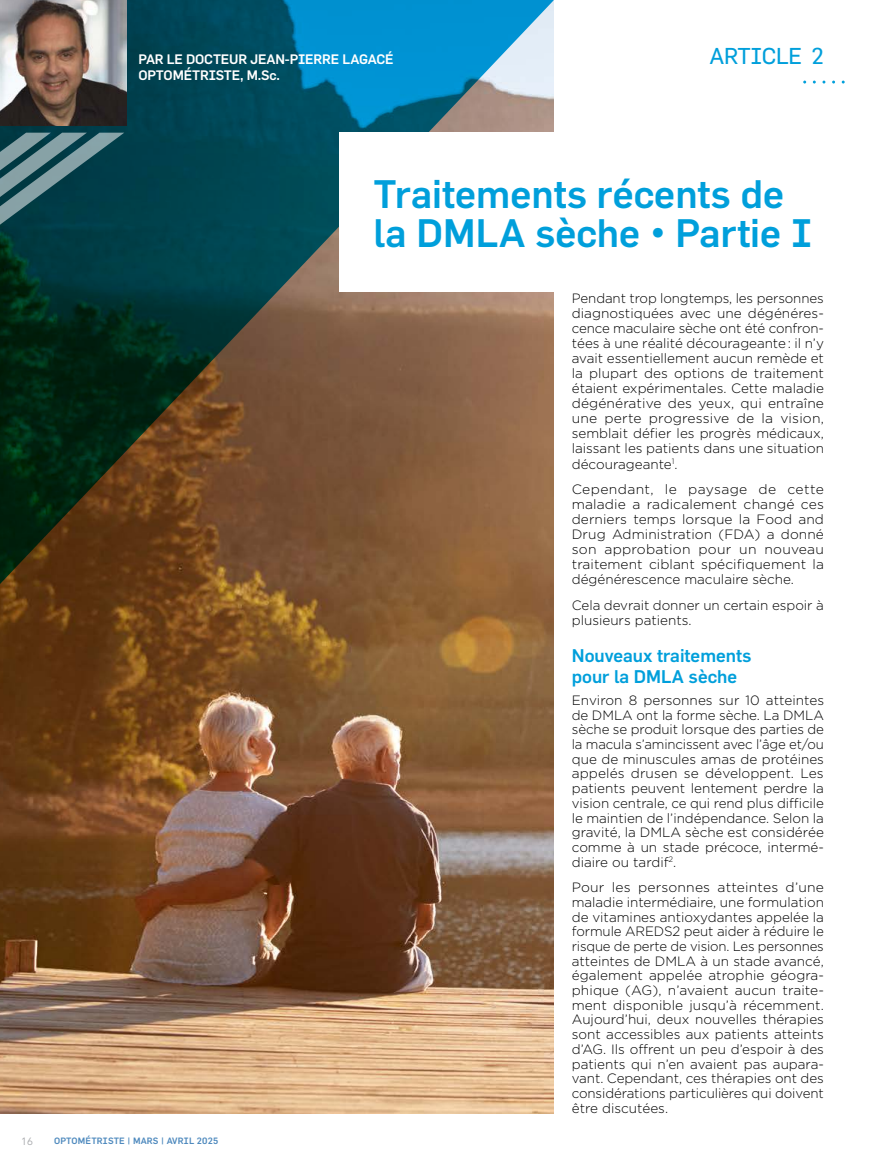
<style>
.page{position:relative;width:878px;height:1175px;background:#fff}
.page>*{position:absolute;margin:0;border:0;box-sizing:border-box;transform-origin:0 0}
.t1{font:500 39px/39px "Flama";color:#009fdb}
.t2{font:22.5px "Flama Basic";letter-spacing:-.02em;color:#009fdb}
.t3{font:500 18px/21px "Flama";color:#009fdb}
.t4{font:300 13.5px/14.7px "Gotham HTF";color:#000;text-align:justify}
.t5{font:500 13.5px "Flama";letter-spacing:-.01em;color:#fff}
.t6{font:10.5px "Avenir LT Std";color:#a7a9ac}
.t7{font:500 9px "Flama";letter-spacing:.02em;color:#4f8abe}
</style>
<div class="page">
<img style="left:0;top:598px;width:553px;height:515px">
<svg style="left:0;top:0;width:554px;height:598px;background:#44534a"></svg>
<svg style="left:0;top:133px;width:124px;height:102px;background:#2b5c65"></svg>
<img style="left:0;top:0;width:126px;height:126px">
<div style="left:340px;top:132px;width:486px;height:160px;background:#fff"></div>
<p class="t5" style="left:138px;top:51px;width:256px">PAR LE DOCTEUR JEAN-PIERRE LAGACÉ</p>
<h2 class="t2" style="left:709px;top:43px;width:116px">ARTICLE 2</h2>
<p class="t5" style="left:138px;top:68px;width:143px">OPTOMÉTRISTE, M.Sc.</p>
<h1 class="t1" style="left:373px;top:174px;width:440px">Traitements récents de la DMLA sèche • Partie I</h1>
<p class="t6" style="left:21px;top:1134px;width:13px">16</p>
<p class="t7" style="left:54px;top:1135px;width:166px">OPTOMÉTRISTE | MARS | AVRIL 2025</p>
<p class="t4" style="left:572px;top:291px;width:254px">Pendant trop longtemps, les personnes diagnostiquées avec une dégénéres&shy;cence maculaire sèche ont été confron&shy;tées à une réalité décourageante: il n’y avait essentiellement aucun remède et la plupart des options de traitement étaient expérimentales. Cette maladie dégénérative des yeux, qui entraîne une perte progressive de la vision, semblait défier les progrès médicaux, laissant les patients dans une situation décourageante<sup>1</sup>.</p>
<p class="t4" style="left:572px;top:482px;width:254px">Cependant, le paysage de cette maladie a radicalement changé ces derniers temps lorsque la Food and Drug Administration (FDA) a donné son approbation pour un nouveau traitement ciblant spécifiquement la dégénérescence maculaire sèche.</p>
<p class="t4" style="left:572px;top:597px;width:253px">Cela devrait donner un certain espoir à plusieurs patients.</p>
<h3 class="t3" style="left:572px;top:645px;width:181px">Nouveaux traitements pour la DMLA sèche</h3>
<p class="t4" style="left:572px;top:692px;width:254px">Environ 8 personnes sur 10 atteintes de DMLA ont la forme sèche. La DMLA sèche se produit lorsque des parties de la macula s’amincissent avec l’âge et/ou que de minuscules amas de protéines appelés drusen se développent. Les patients peuvent lentement perdre la vision centrale, ce qui rend plus difficile le maintien de l’indépendance. Selon la gravité, la DMLA sèche est considérée comme à un stade précoce, intermé&shy;diaire ou tardif<sup>2</sup>.</p>
<p class="t4" style="left:572px;top:879px;width:254px">Pour les personnes atteintes d’une maladie intermédiaire, une formulation de vitamines antioxydantes appelée la formule AREDS2 peut aider à réduire le risque de perte de vision. Les personnes atteintes de DMLA à un stade avancé, également appelée atrophie géogra&shy;phique (AG), n’avaient aucun traite&shy;ment disponible jusqu’à récemment.<br>Aujourd’hui, deux nouvelles thérapies sont accessibles aux patients atteints d’AG. Ils offrent un peu d’espoir à des patients qui n’en avaient pas aupara&shy;vant. Cependant, ces thérapies ont des considérations particulières qui doivent être discutées.</p>
</div>
